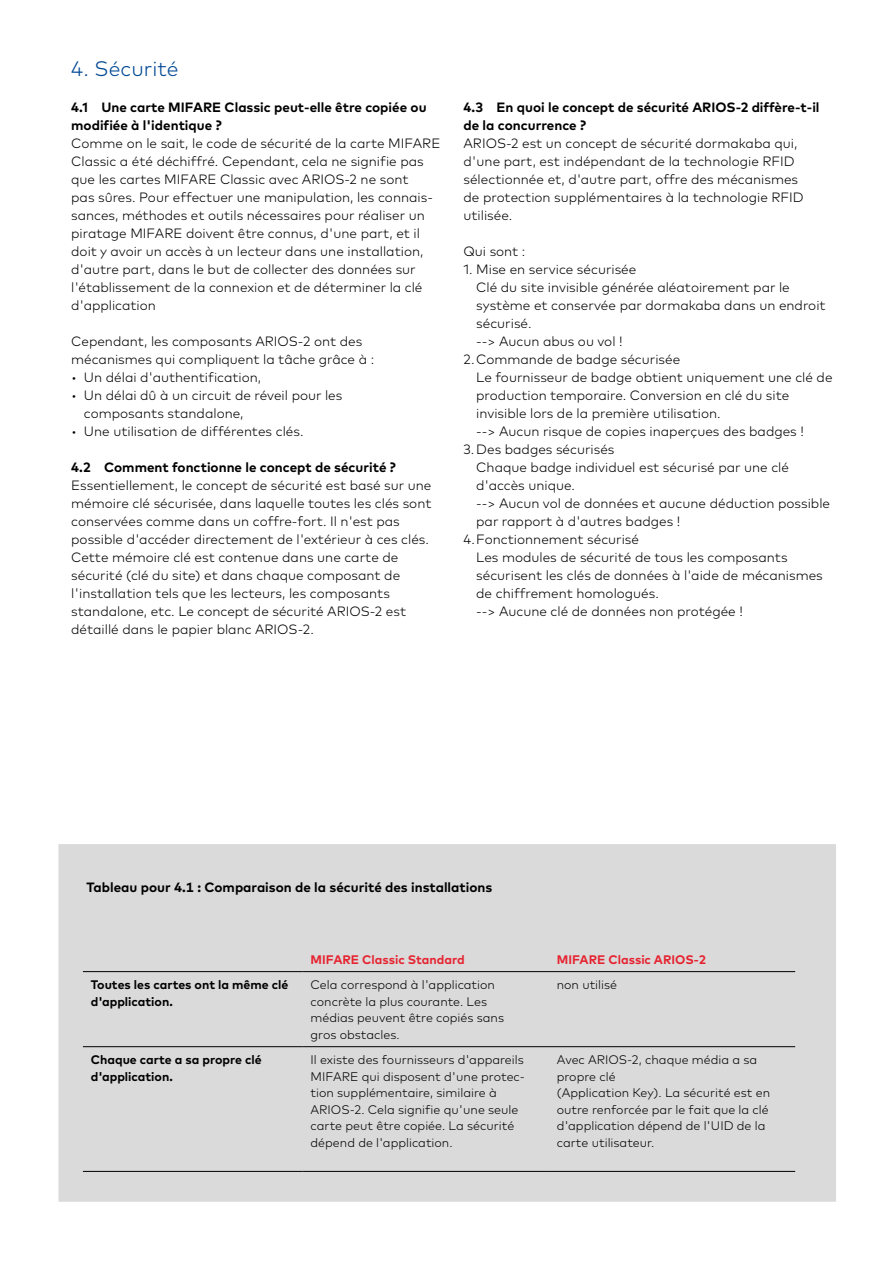
<style>
.page{position:relative;width:893px;height:1263px;background:#fff}
.page>*{position:absolute;margin:0;border:0;box-sizing:border-box;transform-origin:0 0}
.t1{font:300 21px "Mark Pro";color:#004994}
.t2{font:300 13.5px/18px "Mark Pro";color:#000}
.t3{font:700 13.5px/18px "Mark Pro";color:#000}
.t4{font:300 12.45px/16.5px "Mark Pro";color:#000}
.t5{font:700 12.45px/16.5px "Mark Pro";color:#000}
.t6{font:700 12.45px "Mark Pro";color:#e62330}
</style>
<div class="page">
<div style="left:58px;top:844px;width:778px;height:358px;background:#dadada"></div>
<hr style="left:83px;top:971px;width:220px;height:1px;background:#000">
<hr style="left:303px;top:971px;width:246px;height:1px;background:#000">
<hr style="left:549px;top:971px;width:246px;height:1px;background:#000">
<hr style="left:83px;top:1046px;width:220px;height:1px;background:#000">
<hr style="left:303px;top:1046px;width:246px;height:1px;background:#000">
<hr style="left:549px;top:1046px;width:246px;height:1px;background:#000">
<hr style="left:83px;top:1171px;width:220px;height:1px;background:#000">
<hr style="left:303px;top:1171px;width:246px;height:1px;background:#000">
<hr style="left:549px;top:1171px;width:246px;height:1px;background:#000">
<h1 class="t1" style="left:71px;top:53px;width:109px">4. Sécurité</h1>
<p class="t3" style="left:71px;top:98px;width:357px">4.1 Une carte MIFARE Classic peut-elle être copiée ou modifiée à l'identique ?</p>
<p class="t2" style="left:71px;top:134px;width:371px">Comme on le sait, le code de sécurité de la carte MIFARE Classic a été déchiffré. Cependant, cela ne signifie pas que les cartes MIFARE Classic avec ARIOS-2 ne sont<br>pas sûres. Pour effectuer une manipulation, les connais&shy;sances, méthodes et outils nécessaires pour réaliser un piratage MIFARE doivent être connus, d'une part, et il doit y avoir un accès à un lecteur dans une installation, d'autre part, dans le but de collecter des données sur l'établissement de la connexion et de déterminer la clé d'application</p>
<p class="t2" style="left:71px;top:332px;width:305px">Cependant, les composants ARIOS-2 ont des mécanismes qui compliquent la tâche grâce à :</p>
<p class="t2" style="left:71px;top:368px;width:191px">• Un délai d'authentification,</p>
<p class="t2" style="left:84px;top:386px;width:260px;text-indent:-13px">• Un délai dû à un circuit de réveil pour les composants standalone,</p>
<p class="t2" style="left:71px;top:422px;width:234px">• Une utilisation de différentes clés.</p>
<p class="t3" style="left:71px;top:457px;width:326px">4.2 Comment fonctionne le concept de sécurité ?</p>
<p class="t2" style="left:71px;top:476px;width:362px">Essentiellement, le concept de sécurité est basé sur une mémoire clé sécurisée, dans laquelle toutes les clés sont conservées comme dans un coffre-fort. Il n'est pas possible d'accéder directement de l'extérieur à ces clés.<br>Cette mémoire clé est contenue dans une carte de sécurité (clé du site) et dans chaque composant de l'installation tels que les lecteurs, les composants standalone, etc. Le concept de sécurité ARIOS-2 est détaillé dans le papier blanc ARIOS-2.</p>
<p class="t3" style="left:463px;top:97px;width:358px">4.3 En quoi le concept de sécurité ARIOS-2 diffère-t-il de la concurrence ?</p>
<p class="t2" style="left:463px;top:134px;width:342px">ARIOS-2 est un concept de sécurité dormakaba qui, d'une part, est indépendant de la technologie RFID sélectionnée et, d'autre part, offre des mécanismes de protection supplémentaires à la technologie RFID utilisée.</p>
<p class="t2" style="left:463px;top:242px;width:63px">Qui sont :</p>
<p class="t2" style="left:463px;top:260px;width:174px">1. Mise en service sécurisée</p>
<p class="t2" style="left:476px;top:278px;width:315px">Clé du site invisible générée aléatoirement par le</p>
<p class="t2" style="left:476px;top:295px;width:351px">système et conservée par dormakaba dans un endroit</p>
<p class="t2" style="left:476px;top:313px;width:57px">sécurisé.</p>
<p class="t2" style="left:476px;top:331px;width:148px">--&gt; Aucun abus ou vol !</p>
<p class="t2" style="left:463px;top:349px;width:218px">2.Commande de badge sécurisée</p>
<p class="t2" style="left:476px;top:367px;width:358px">Le fournisseur de badge obtient uniquement une clé de</p>
<p class="t2" style="left:476px;top:385px;width:315px">production temporaire. Conversion en clé du site</p>
<p class="t2" style="left:476px;top:403px;width:246px">invisible lors de la première utilisation.</p>
<p class="t2" style="left:476px;top:421px;width:329px">--&gt; Aucun risque de copies inaperçues des badges !</p>
<p class="t2" style="left:463px;top:439px;width:153px">3. Des badges sécurisés</p>
<p class="t2" style="left:476px;top:457px;width:314px">Chaque badge individuel est sécurisé par une clé</p>
<p class="t2" style="left:476px;top:475px;width:100px">d'accès unique.</p>
<p class="t2" style="left:476px;top:493px;width:355px">--&gt; Aucun vol de données et aucune déduction possible</p>
<p class="t2" style="left:476px;top:511px;width:206px">par rapport à d'autres badges !</p>
<p class="t2" style="left:463px;top:529px;width:177px">4.Fonctionnement sécurisé</p>
<p class="t2" style="left:476px;top:547px;width:313px">Les modules de sécurité de tous les composants</p>
<p class="t2" style="left:476px;top:565px;width:348px">sécurisent les clés de données à l'aide de mécanismes</p>
<p class="t2" style="left:476px;top:583px;width:184px">de chiffrement homologués.</p>
<p class="t2" style="left:476px;top:601px;width:268px">--&gt; Aucune clé de données non protégée !</p>
<p class="t3" style="left:87px;top:877px;width:407px">Tableau pour 4.1 : Comparaison de la sécurité des installations</p>
<p class="t6" style="left:311px;top:950px;width:156px">MIFARE Classic Standard</p>
<p class="t6" style="left:557px;top:950px;width:151px">MIFARE Classic ARIOS-2</p>
<p class="t5" style="left:91px;top:975px;width:199px">Toutes les cartes ont la même clé d'application.</p>
<p class="t4" style="left:311px;top:975px;width:195px">Cela correspond à l'application concrète la plus courante. Les médias peuvent être copiés sans gros obstacles.</p>
<p class="t4" style="left:557px;top:975px;width:62px">non utilisé</p>
<p class="t5" style="left:91px;top:1050px;width:173px">Chaque carte a sa propre clé d'application.</p>
<p class="t4" style="left:311px;top:1051px;width:216px">Il existe des fournisseurs d'appareils MIFARE qui disposent d'une protec&shy;tion supplémentaire, similaire à ARIOS-2. Cela signifie qu'une seule carte peut être copiée. La sécurité dépend de l'application.</p>
<p class="t4" style="left:557px;top:1051px;width:215px">Avec ARIOS-2, chaque média a sa propre clé<br>(Application Key). La sécurité est en outre renforcée par le fait que la clé d'application dépend de l'UID de la carte utilisateur.</p>
</div>
